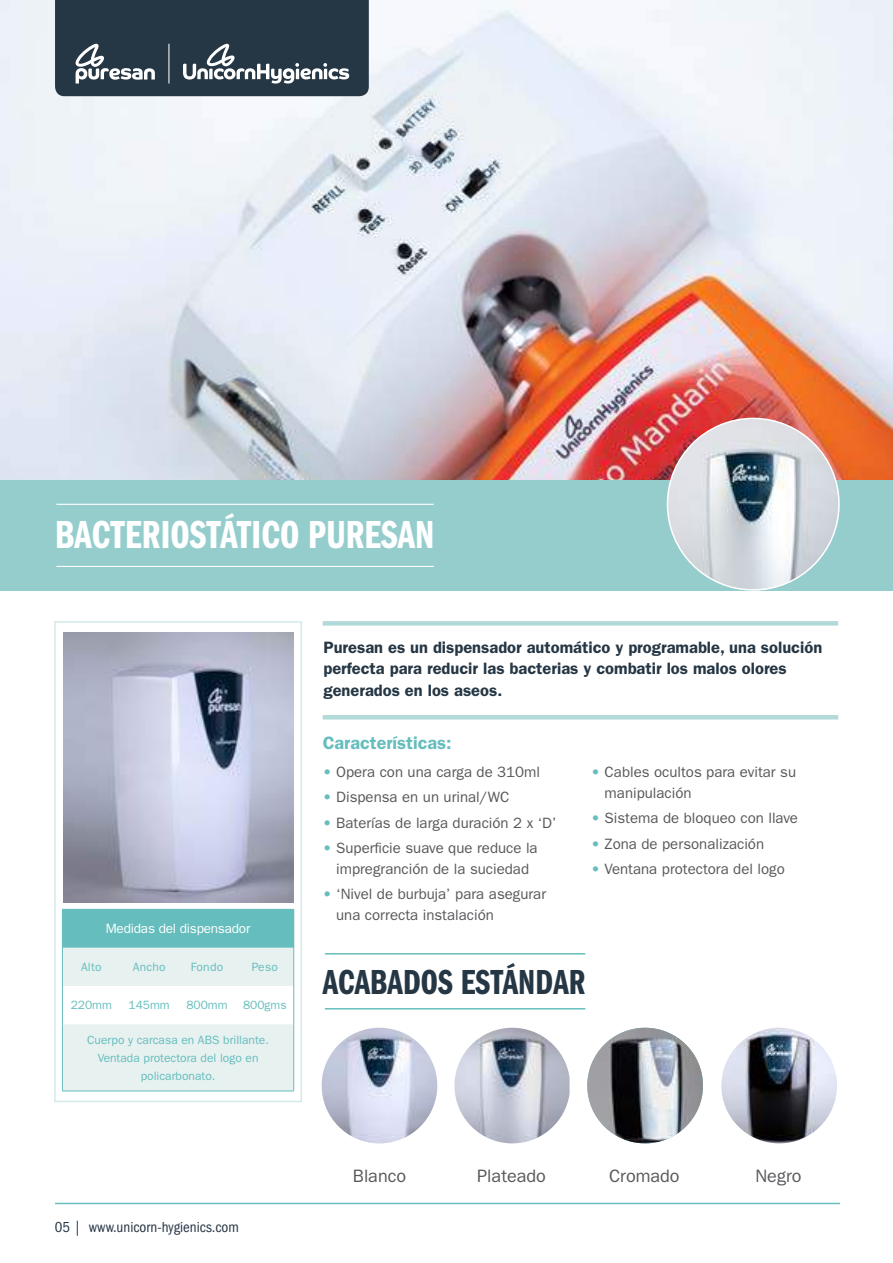
<style>
.page{position:relative;width:893px;height:1263px;background:#fff}
.page>*{position:absolute;margin:0;border:0;box-sizing:border-box;transform-origin:0 0}
.t1{font:40.5px "ITC Franklin Gothic Std Dm Cp";letter-spacing:.005em;color:#fff}
.t2{font:36px "ITC Franklin Gothic Std Dm Cp";letter-spacing:.005em;color:#253644}
.t3{font:18px "ITC Franklin Gothic Std";color:#57585b}
.t4{font:600 18px "ITC Franklin Gothic Std";color:#66bdbd}
.t5{font:600 16.5px/21.3px "ITC Franklin Gothic Std";color:#253644}
.t6{font:15px/21px "ITC Franklin Gothic Std";color:#57585b}
.t7{font:condensed 15px "ITC Franklin Gothic Std";color:#253644}
.t8{font:13.5px "ITC Franklin Gothic Std";letter-spacing:-.015em;color:#fff}
.t9{font:12px/18px "ITC Franklin Gothic Std";color:#66bdbd;text-align:center}
.s1{font-family:"ITC Franklin Gothic Std Hvy";color:#68bdbd}
</style>
<div class="page">
<img style="left:0;top:0;width:893px;height:480px">
<div style="left:323px;top:621px;width:515px;height:5px;background:#b3d9d9"></div>
<hr style="left:55px;top:1203px;width:785px;height:1px;background:#66bdbd">
<div style="left:54px;top:621px;width:248px;height:481px;border:2px solid #d5e9e9"></div>
<div style="left:62px;top:909px;width:232px;height:39px;background:#66bdbd"></div>
<svg style="left:63px;top:948px;width:230px;height:143px"></svg>
<hr style="left:62px;top:948px;width:1px;height:38px;background:#66bdbd">
<hr style="left:293px;top:948px;width:1px;height:38px;background:#66bdbd">
<hr style="left:62px;top:986px;width:1px;height:38px;background:#66bdbd">
<hr style="left:293px;top:986px;width:1px;height:38px;background:#66bdbd">
<hr style="left:62px;top:1024px;width:1px;height:67px;background:#66bdbd">
<hr style="left:293px;top:1024px;width:1px;height:67px;background:#66bdbd">
<hr style="left:62px;top:1091px;width:58px;height:1px;background:#66bdbd">
<hr style="left:120px;top:1091px;width:58px;height:1px;background:#66bdbd">
<hr style="left:178px;top:1091px;width:58px;height:1px;background:#66bdbd">
<hr style="left:236px;top:1091px;width:58px;height:1px;background:#66bdbd">
<div style="left:0;top:480px;width:893px;height:111px;background:#95cdcd"></div>
<hr style="left:56px;top:504px;width:378px;height:1px;background:#fff">
<hr style="left:56px;top:566px;width:378px;height:1px;background:#fff">
<img style="left:667px;top:418px;width:172px;height:172px;border-radius:86px">
<hr style="left:323px;top:715px;width:515px;height:4px;background:#b3d9d9">
<svg style="left:55px;top:0;width:314px;height:96px;background:#364652"></svg>
<img style="left:63px;top:633px;width:230px;height:269px">
<hr style="left:325px;top:953px;width:260px;height:1px;background:#66bdbd">
<hr style="left:325px;top:1008px;width:260px;height:1px;background:#66bdbd">
<img style="left:322px;top:1028px;width:115px;height:115px;border-radius:58px">
<img style="left:454px;top:1028px;width:115px;height:115px">
<img style="left:587px;top:1028px;width:116px;height:115px;border-radius:58px">
<img style="left:721px;top:1028px;width:116px;height:115px;border-radius:58px">
<h1 class="t1" style="left:55px;top:513px;width:381px">BACTERIOSTÁTICO PURESAN</h1>
<p class="t5" style="left:323px;top:637px;width:500px">Puresan es un dispensador automático y programable, una solución perfecta para reducir las bacterias y combatir los malos olores generados en los aseos.</p>
<p class="t4" style="left:323px;top:732px;width:130px">Características:</p>
<p class="t8" style="left:106px;top:921px;width:146px">Medidas del dispensador</p>
<p class="t9" style="left:81px;top:958px;width:22px">Alto</p>
<p class="t9" style="left:133px;top:958px;width:34px">Ancho</p>
<p class="t9" style="left:191px;top:958px;width:34px">Fondo</p>
<p class="t9" style="left:252px;top:958px;width:28px">Peso</p>
<p class="t9" style="left:71px;top:996px;width:43px">220mm</p>
<p class="t9" style="left:129px;top:996px;width:43px">145mm</p>
<p class="t9" style="left:186px;top:996px;width:43px">800mm</p>
<p class="t9" style="left:243px;top:996px;width:45px">800gms</p>
<p class="t9" style="left:87px;top:1031px;width:183px">Cuerpo y carcasa en ABS brillante.<br>Ventada protectora del logo en policarbonato.</p>
<p class="t7" style="left:55px;top:1218px;width:186px">05 | www.unicorn-hygienics.com</p>
<p class="t6" style="left:323px;top:762px;width:219px"><span class="s1">•</span> Opera con una carga de 310ml</p>
<p class="t6" style="left:323px;top:787px;width:188px"><span class="s1">•</span> Dispensa en un urinal/WC</p>
<p class="t6" style="left:323px;top:812px;width:235px"><span class="s1">•</span> Baterías de larga duración 2 x ‘D’</p>
<p class="t6" style="left:323px;top:837px;width:217px;text-align:center"><span class="s1">•</span> Superficie suave que reduce la impregranción de la suciedad</p>
<p class="t6" style="left:336px;top:883px;width:211px;text-indent:-14px"><span class="s1">•</span> ‘Nivel de burbuja’ para asegurar una correcta instalación</p>
<p class="t6" style="left:605px;top:761px;width:193px;text-indent:-14px"><span class="s1">•</span> Cables ocultos para evitar su manipulación</p>
<p class="t6" style="left:591px;top:808px;width:208px"><span class="s1">•</span> Sistema de bloqueo con llave</p>
<p class="t6" style="left:591px;top:833px;width:175px"><span class="s1">•</span> Zona de personalización</p>
<p class="t6" style="left:591px;top:858px;width:195px"><span class="s1">•</span> Ventana protectora del logo</p>
<h2 class="t2" style="left:323px;top:962px;width:264px">ACABADOS ESTÁNDAR</h2>
<p class="t3" style="left:353px;top:1166px;width:55px">Blanco</p>
<p class="t3" style="left:477px;top:1166px;width:70px">Plateado</p>
<p class="t3" style="left:609px;top:1166px;width:72px">Cromado</p>
<p class="t3" style="left:755px;top:1166px;width:48px">Negro</p>
</div>
